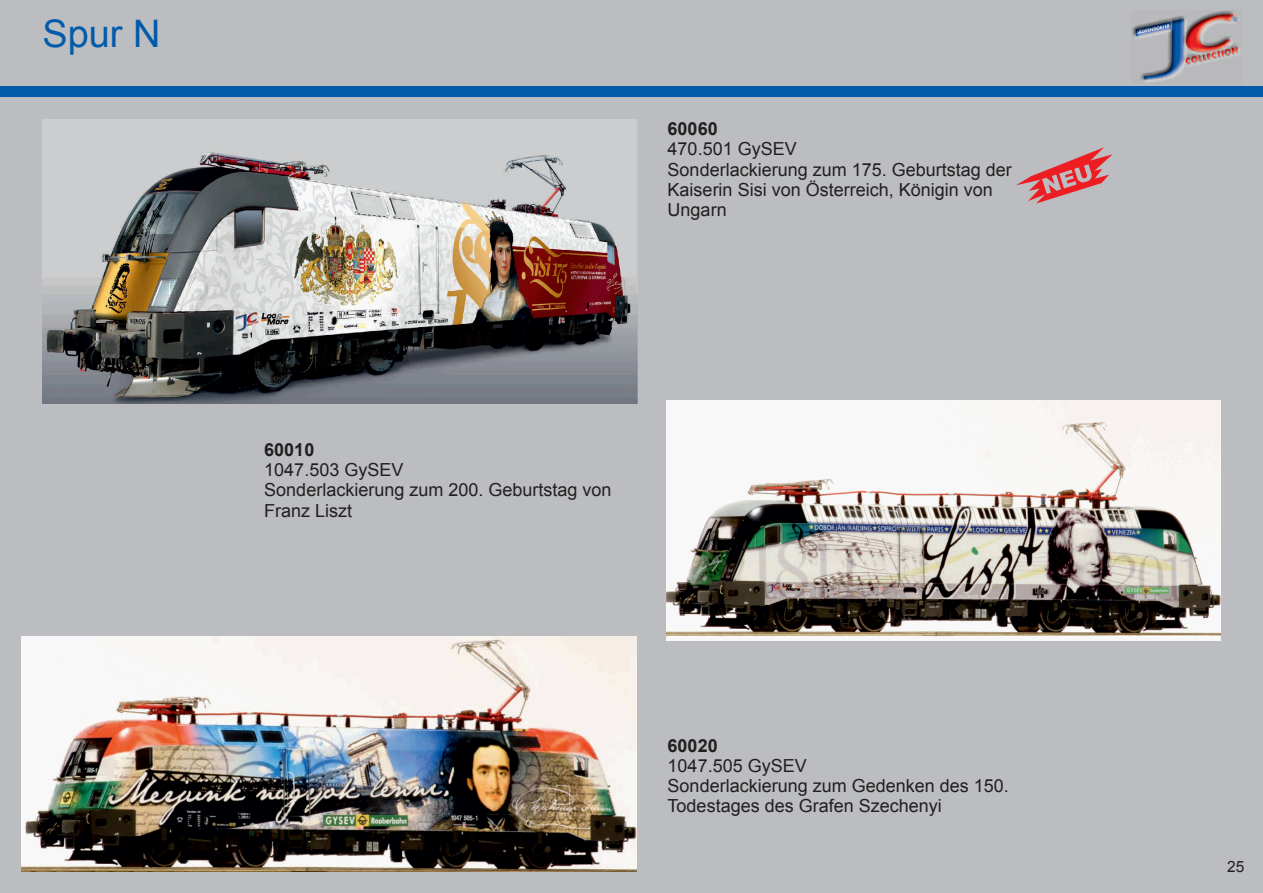
<style>
.page{position:relative;width:1263px;height:893px;background:#bcbdc0}
.page>*{position:absolute;margin:0;border:0;box-sizing:border-box;transform-origin:0 0}
.t1{font:37.95px "Arial";color:#015aaa}
.t2{font:18px/20.1px "Arial";color:#231f20}
.t3{font:700 18px "Arial";color:#231f20}
.t4{font:15.45px "Arial";color:#231f20}
</style>
<div class="page">
<div style="left:0;top:87px;width:1263px;height:10px;background:#015aaa"></div>
<img style="left:43px;top:119px;width:595px;height:285px">
<svg style="left:1016px;top:147px;width:97px;height:57px"></svg>
<img style="left:21px;top:636px;width:616px;height:236px">
<img style="left:667px;top:400px;width:553px;height:241px">
<img style="left:1132px;top:11px;width:108px;height:71px">
<h1 class="t1" style="left:43px;top:19px;width:120px">Spur N</h1>
<p class="t3" style="left:668px;top:122px;width:52px">60060</p>
<p class="t2" style="left:668px;top:141px;width:346px">470.501 GySEV<br>Sonderlackierung zum 175. Geburtstag der<br>Kaiserin Sisi von Österreich, Königin von<br>Ungarn</p>
<p class="t3" style="left:264px;top:443px;width:52px">60010</p>
<p class="t2" style="left:264px;top:462px;width:349px">1047.503 GySEV<br>Sonderlackierung zum 200. Geburtstag von<br>Franz Liszt</p>
<p class="t3" style="left:668px;top:739px;width:52px">60020</p>
<p class="t2" style="left:668px;top:757px;width:343px">1047.505 GySEV<br>Sonderlackierung zum Gedenken des 150.<br>Todestages des Grafen Szechenyi</p>
<p class="t4" style="left:1227px;top:860px;width:19px">25</p>
</div>
